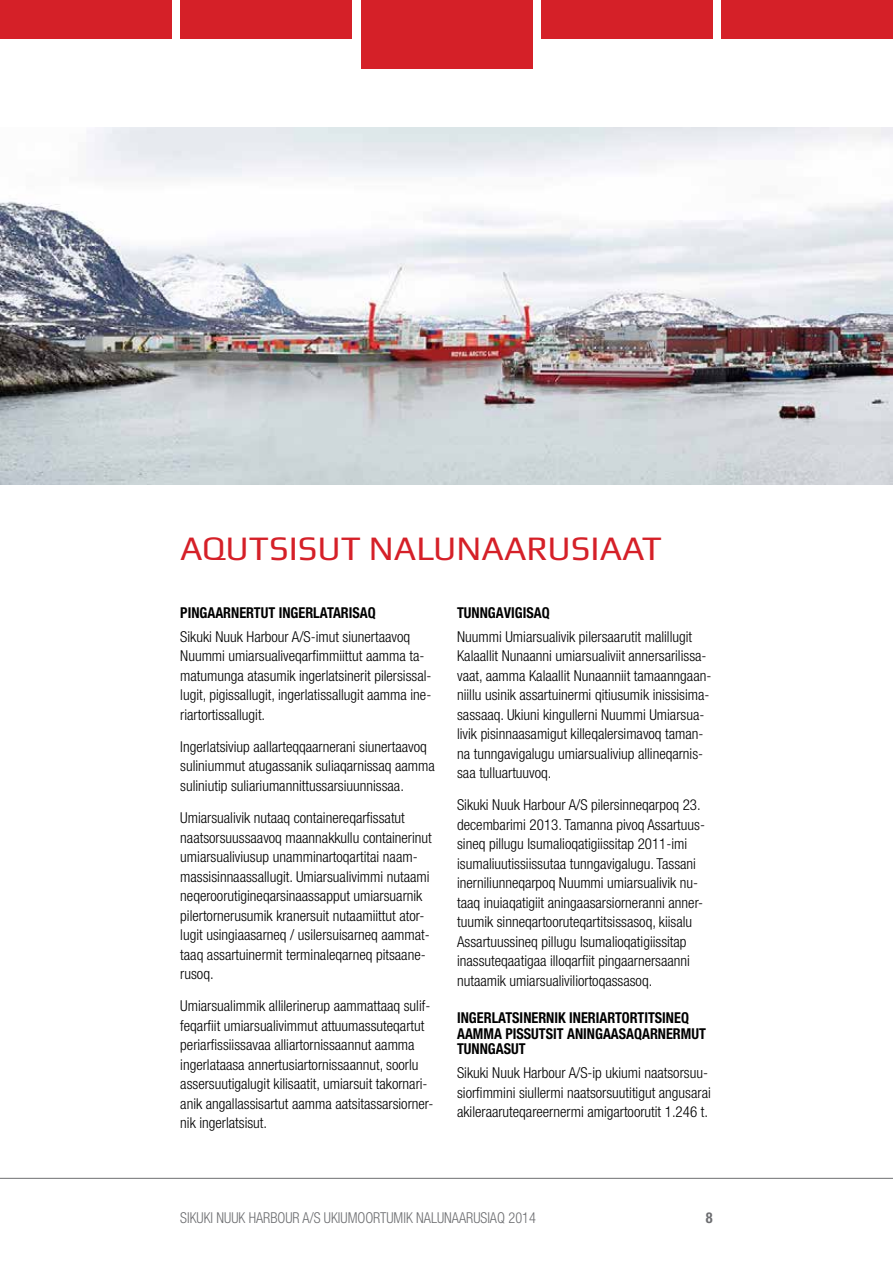
<style>
.page{position:relative;width:893px;height:1263px;background:#fff}
.page>*{position:absolute;margin:0;border:0;box-sizing:border-box;transform-origin:0 0}
.t1{font:34.5px "Play";color:#d52028}
.t2{font:300 condensed 15px/19.5px "Helvetica Neue LT Std";color:#000}
.t3{font:700 condensed 15px/15.8px "Helvetica Neue LT Std";color:#000;scale:.95 1}
.t4{font:300 condensed 15px "Helvetica Neue LT Std";color:#6d6e71;scale:.95 1}
.t5{font:700 condensed 15px "Helvetica Neue LT Std";color:#6d6e71;scale:.95 1}
</style>
<div class="page">
<div style="left:0;top:0;width:172px;height:38px;background:#d52028"></div>
<div style="left:180px;top:0;width:172px;height:38px;background:#d52028"></div>
<div style="left:361px;top:0;width:171px;height:68px;background:#d52028"></div>
<div style="left:541px;top:0;width:172px;height:38px;background:#d52028"></div>
<div style="left:721px;top:0;width:172px;height:38px;background:#d52028"></div>
<img style="left:0;top:128px;width:893px;height:357px">
<hr style="left:0;top:1178px;width:893px;height:1px;background:#6d6e71">
<h1 class="t1" style="left:180px;top:527px;width:483px">AQUTSISUT NALUNAARUSIAAT</h1>
<p class="t3" style="left:180px;top:604px;width:207px">PINGAARNERTUT INGERLATARISAQ</p>
<p class="t2" style="left:180px;top:626px;width:251px">Sikuki Nuuk Harbour A/S-imut siunertaavoq Nuummi umiarsualiveqarfimmiittut aamma ta&shy;matumunga atasumik ingerlatsinerit pilersissal&shy;lugit, pigissallugit, ingerlatissallugit aamma ine&shy;riartortissallugit.</p>
<p class="t2" style="left:180px;top:737px;width:256px">Ingerlatsiviup aallarteqqaarnerani siunertaavoq suliniummut atugassanik suliaqarnissaq aamma suliniutip suliariumannittussarsiuunnissaa.</p>
<p class="t2" style="left:180px;top:808px;width:253px">Umiarsualivik nutaaq containereqarfissatut naatsorsuussaavoq maannakkullu containerinut umiarsualiviusup unamminartoqartitai naam&shy;massisinnaassallugit. Umiarsualivimmi nutaami neqeroorutigineqarsinaassapput umiarsuarnik pilertornerusumik kranersuit nutaamiittut ator&shy;lugit usingiaasarneq / usilersuisarneq aammat&shy;taaq assartuinermit terminaleqarneq pitsaane&shy;rusoq.</p>
<p class="t2" style="left:180px;top:996px;width:253px">Umiarsualimmik allilerinerup aammattaaq sulif&shy;feqarfiit umiarsualivimmut attuumassuteqartut periarfissiissavaa alliartornissaannut aamma ingerlataasa annertusiartornissaannut, soorlu assersuutigalugit kilisaatit, umiarsuit takornari&shy;anik angallassisartut aamma aatsitassarsiorner&shy;nik ingerlatsisut.</p>
<p class="t3" style="left:457px;top:604px;width:99px">TUNNGAVIGISAQ</p>
<p class="t2" style="left:457px;top:626px;width:256px">Nuummi Umiarsualivik pilersaarutit malillugit Kalaallit Nunaanni umiarsualiviit annersarilissa&shy;vaat, aamma Kalaallit Nunaanniit tamaanngaan&shy;niillu usinik assartuinermi qitiusumik inissisima&shy;sassaaq. Ukiuni kingullerni Nuummi Umiarsua&shy;livik pisinnaasamigut killeqalersimavoq taman&shy;na tunngavigalugu umiarsualiviup allineqarnis&shy;saa tulluartuuvoq.</p>
<p class="t2" style="left:457px;top:795px;width:248px">Sikuki Nuuk Harbour A/S pilersinneqarpoq 23. decembarimi 2013. Tamanna pivoq Assartuus&shy;sineq pillugu Isumalioqatigiissitap 2011-imi isumaliuutissiissutaa tunngavigalugu. Tassani inerniliunneqarpoq Nuummi umiarsualivik nu&shy;taaq inuiaqatigiit aningaasarsiorneranni anner&shy;tuumik sinneqartooruteqartitsissasoq, kiisalu Assartuussineq pillugu Isumalioqatigiissitap inassuteqaatigaa illoqarfiit pingaarnersaanni nutaamik umiarsualiviliortoqassasoq.</p>
<p class="t3" style="left:457px;top:1009px;width:263px">INGERLATSINERNIK INERIARTORTITSINEQ<br>AAMMA PISSUTSIT ANINGAASAQARNERMUT<br>TUNNGASUT</p>
<p class="t2" style="left:457px;top:1063px;width:255px">Sikuki Nuuk Harbour A/S-ip ukiumi naatsorsuu&shy;siorfimmini siullermi naatsorsuutitigut angusarai akileraaruteqareernermi amigartoorutit 1.246 t.</p>
<p class="t4" style="left:180px;top:1209px;width:376px">SIKUKI NUUK HARBOUR A/S UKIUMOORTUMIK NALUNAARUSIAQ 2014</p>
<p class="t5" style="left:706px;top:1208px;width:9px">8</p>
</div>
